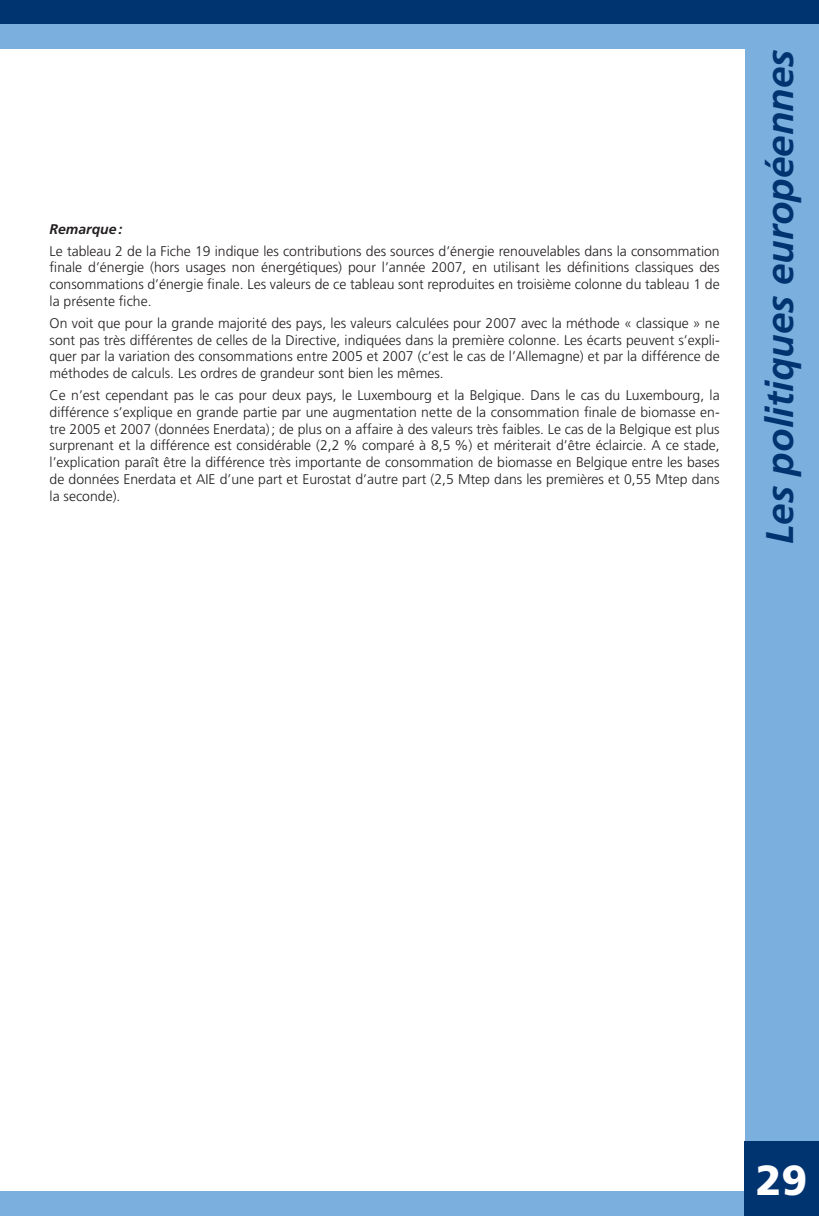
<style>
.page{position:relative;width:819px;height:1216px;background:#fff}
.page>*{position:absolute;margin:0;border:0;box-sizing:border-box;transform-origin:0 0}
.t1{font:900 42px "Frutiger";color:#fff}
.t2{font:italic 700 38.5px "Frutiger";color:#003471}
.t3{font:300 14px/16.8px "Frutiger";color:#231f20;text-align:justify}
.s1{font-weight:700;font-style:italic}
</style>
<div class="page">
<div style="left:0;top:0;width:819px;height:1215px;background:#003471"></div>
<div style="left:0;top:25px;width:819px;height:1190px;background:#7aafde"></div>
<div style="left:0;top:50px;width:744px;height:1141px;background:#fff"></div>
<div style="left:744px;top:1141px;width:75px;height:74px;background:#003471"></div>
<p class="t3" style="left:50px;top:219px;width:671px;line-height:21.7px"><span class="s1">Remarque :<br></span>Le tableau 2 de la Fiche 19 indique les contributions des sources d’énergie renouvelables dans la consommation</p>
<p class="t3" style="left:50px;top:260px;width:671px">finale d’énergie (hors usages non énergétiques) pour l’année 2007, en utilisant les définitions classiques des consommations d’énergie finale. Les valeurs de ce tableau sont reproduites en troisième colonne du tableau 1 de la présente fiche.</p>
<p class="t3" style="left:50px;top:315px;width:671px">On voit que pour la grande majorité des pays, les valeurs calculées pour 2007 avec la méthode « classique » ne sont pas très différentes de celles de la Directive, indiquées dans la première colonne. Les écarts peuvent s’expli&shy;quer par la variation des consommations entre 2005 et 2007 (c’est le cas de l’Allemagne) et par la différence de méthodes de calculs. Les ordres de grandeur sont bien les mêmes.</p>
<p class="t3" style="left:50px;top:388px;width:671px">Ce n’est cependant pas le cas pour deux pays, le Luxembourg et la Belgique. Dans le cas du Luxembourg, la différence s’explique en grande partie par une augmentation nette de la consommation finale de biomasse en&shy;tre 2005 et 2007 (données Enerdata) ; de plus on a affaire à des valeurs très faibles. Le cas de la Belgique est plus surprenant et la différence est considérable (2,2 % comparé à 8,5 %) et mériterait d’être éclaircie. A ce stade, l’explication paraît être la différence très importante de consommation de biomasse en Belgique entre les bases de données Enerdata et AIE d’une part et Eurostat d’autre part (2,5 Mtep dans les premières et 0,55 Mtep dans la seconde).</p>
<p class="t2" style="left:764px;top:544px;width:496px;rotate:-90deg">Les politiques européennes</p>
<p class="t1" style="left:755px;top:1163px;width:53px">29</p>
</div>
